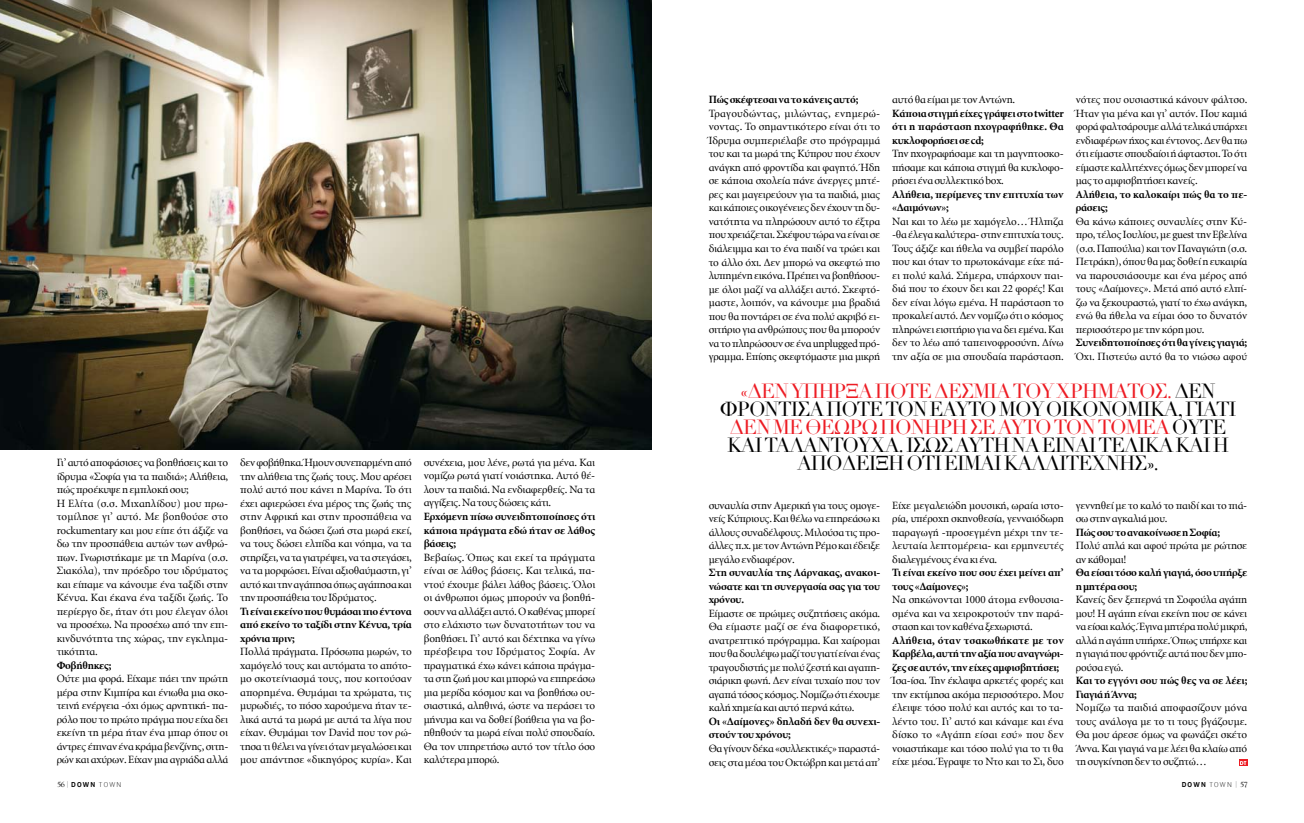
<style>
.page{position:relative;width:1304px;height:823px;background:#fff}
.page>*{position:absolute;margin:0;border:0;box-sizing:border-box;transform-origin:0 0}
.t1{font:20px/18px "PF Bodoni PF";letter-spacing:-.05em;color:#000;text-align:center}
.t2{font:11px/13.5px "Minion Greek";letter-spacing:-.02em;color:#000;text-align:justify}
.t3{font:700 11px/13.5px "Minion Greek";letter-spacing:-.02em;color:#000}
.t4{font:11px "Minion Greek";color:#000}
.t5{font:600 6.8px "C Dsans 04";letter-spacing:.18em;color:#000}
.s1{color:#ed1c24}
.s2{font-family:"UB Goudies";font-weight:400;font-size:7px}
.s3{font-family:"C Dsans 00";font-weight:100;font-style:italic;font-size:8px;color:#808285}
.s4{font-family:"C Dsans 00";font-weight:100}
</style>
<div class="page">
<svg style="left:1239px;top:759px;width:8px;height:6px"></svg>
<svg style="left:1240px;top:760px;width:6px;height:4px"></svg>
<img style="left:0;top:0;width:652px;height:449px">
<p class="t2" style="left:57px;top:456px;width:173px;text-align:left">Γι’ αυτό αποφάσισες να βοηθήσεις και το ίδρυμα «Σοφία για τα παιδιά»; Αλήθεια, πώς προέκυψε η εμπλοκή σου;<br>Η Ελίτα (σ.σ. Μιχαηλίδου) μου πρω&shy;τομίλησε γι’ αυτό. Με βοηθούσε στο rockumentary και μου είπε ότι άξιζε να δω την προσπάθεια αυτών των ανθρώ&shy;πων. Γνωριστήκαμε με τη Μαρίνα (σ.σ.<br>Σιακόλα), την πρόεδρο του ιδρύματος και είπαμε να κάνουμε ένα ταξίδι στην Κένυα. Και έκανα ένα ταξίδι ζωής. Το περίεργο δε, ήταν ότι μου έλεγαν όλοι να προσέχω. Να προσέχω από την επι&shy;κινδυνότητα της χώρας, την εγκλημα&shy;τικότητα.</p>
<p class="t3" style="left:57px;top:658px;width:56px">Φοβήθηκες;</p>
<p class="t2" style="left:57px;top:672px;width:173px">Ούτε μια φορά. Είχαμε πάει την πρώτη μέρα στην Κιμπίρα και ένιωθα μια σκο&shy;τεινή ενέργεια -όχι όμως αρνητική- πα&shy;ρόλο που το πρώτο πράγμα που είχα δει εκείνη τη μέρα ήταν ένα μπαρ όπου οι άντρες έπιναν ένα κράμα βενζίνης, σιτη&shy;ρών και αχύρων. Είχαν μια αγριάδα αλλά</p>
<p class="t2" style="left:240px;top:456px;width:173px">δεν φοβήθηκα. Ήμουν συνεπαρμένη από την αλήθεια της ζωής τους. Μου αρέσει πολύ αυτό που κάνει η Μαρίνα. Το ότι έχει αφιερώσει ένα μέρος της ζωής της στην Αφρική και στην προσπάθεια να βοηθήσει, να δώσει ζωή στα μωρά εκεί, να τους δώσει ελπίδα και νόημα, να τα στηρίξει, να τα γιατρέψει, να τα στεγάσει, να τα μορφώσει. Είναι αξιοθαύμαστη, γι’ αυτό και την αγάπησα όπως αγάπησα και την προσπάθεια του Ιδρύματος.</p>
<p class="t3" style="left:240px;top:604px;width:173px;text-align:justify">Τι είναι εκείνο που θυμάσαι πιο έντονα από εκείνο το ταξίδι στην Κένυα, τρία χρόνια πριν;</p>
<p class="t2" style="left:240px;top:645px;width:173px">Πολλά πράγματα. Πρόσωπα μωρών, το χαμόγελό τους και αυτόματα το απότο&shy;μο σκοτείνιασμά τους, που κοιτούσαν απορημένα. Θυμάμαι τα χρώματα, τις μυρωδιές, το πόσο χαρούμενα ήταν τε&shy;λικά αυτά τα μωρά με αυτά τα λίγα που είχαν. Θυμάμαι τον David που τον ρώ&shy;τησα τι θέλει να γίνει όταν μεγαλώσει και μου απάντησε «δικηγόρος κυρία». Και</p>
<p class="t2" style="left:424px;top:456px;width:173px">συνέχεια, μου λένε, ρωτά για μένα. Και νομίζω ρωτά γιατί νοιάστηκα. Αυτό θέ&shy;λουν τα παιδιά. Να ενδιαφερθείς. Να τα αγγίξεις. Να τους δώσεις κάτι.</p>
<p class="t3" style="left:424px;top:509px;width:173px;text-align:justify">Ερχόμενη πίσω συνειδητοποίησες ότι κάποια πράγματα εδώ ήταν σε λάθος βάσεις;</p>
<p class="t2" style="left:424px;top:550px;width:173px">Βεβαίως. Όπως και εκεί τα πράγματα είναι σε λάθος βάσεις. Και τελικά, πα&shy;ντού έχουμε βάλει λάθος βάσεις. Όλοι οι άνθρωποι όμως μπορούν να βοηθή&shy;σουν να αλλάξει αυτό. Ο καθένας μπορεί στο ελάχιστο των δυνατοτήτων του να βοηθήσει. Γι’ αυτό και δέχτηκα να γίνω πρέσβειρα του Ιδρύματος Σοφία. Αν πραγματικά έχω κάνει κάποια πράγμα&shy;τα στη ζωή μου και μπορώ να επηρεάσω μια μερίδα κόσμου και να βοηθήσω ου&shy;σιαστικά, αληθινά, ώστε να περάσει το μήνυμα και να δοθεί βοήθεια για να βο&shy;ηθηθούν τα μωρά είναι πολύ σπουδαίο.<br>Θα τον υπηρετήσω αυτό τον τίτλο όσο καλύτερα μπορώ.</p>
<p class="t3" style="left:709px;top:93px;width:151px">Πώς σκέφτεσαι να το κάνεις αυτό;</p>
<p class="t2" style="left:709px;top:107px;width:173px">Τραγουδώντας, μιλώντας, ενημερώ&shy;νοντας. Το σημαντικότερο είναι ότι το Ίδρυμα συμπεριέλαβε στο πρόγραμμά του και τα μωρά της Κύπρου που έχουν ανάγκη από φροντίδα και φαγητό. Ήδη σε κάποια σχολεία πάνε άνεργες μητέ&shy;ρες και μαγειρεύουν για τα παιδιά, μιας και κάποιες οικογένειες δεν έχουν τη δυ&shy;νατότητα να πληρώσουν αυτό το έξτρα που χρειάζεται. Σκέψου τώρα να είναι σε διάλειμμα και το ένα παιδί να τρώει και το άλλο όχι. Δεν μπορώ να σκεφτώ πιο λυπημένη εικόνα. Πρέπει να βοηθήσου&shy;με όλοι μαζί να αλλάξει αυτό. Σκεφτό&shy;μαστε, λοιπόν, να κάνουμε μια βραδιά που θα ποντάρει σε ένα πολύ ακριβό ει&shy;σιτήριο για ανθρώπους που θα μπορούν να το πληρώσουν σε ένα unplugged πρό&shy;γραμμα. Επίσης σκεφτόμαστε μια μικρή</p>
<p class="t2" style="left:892px;top:93px;width:124px">αυτό θα είμαι με τον Αντώνη.</p>
<p class="t3" style="left:892px;top:107px;width:173px;text-align:justify">Κάποια στιγμή είχες γράψει στο twitter ότι η παράσταση ηχογραφήθηκε. Θα κυκλοφορήσει σε cd;</p>
<p class="t2" style="left:892px;top:147px;width:173px">Την ηχογραφήσαμε και τη μαγνητοσκο&shy;πήσαμε και κάποια στιγμή θα κυκλοφο&shy;ρήσει ένα συλλεκτικό box.</p>
<p class="t3" style="left:892px;top:188px;width:173px">Αλήθεια, περίμενες την επιτυχία των «Δαιμόνων»;</p>
<p class="t2" style="left:892px;top:215px;width:173px">Ναι και το λέω με χαμόγελο… Ήλπιζα -θα έλεγα καλύτερα- στην επιτυχία τους.<br>Τους άξιζε και ήθελα να συμβεί παρόλο που και όταν το πρωτοκάναμε είχε πά&shy;ει πολύ καλά. Σήμερα, υπάρχουν παι&shy;διά που το έχουν δει και 22 φορές! Και δεν είναι λόγω εμένα. Η παράσταση το προκαλεί αυτό. Δεν νομίζω ότι ο κόσμος πληρώνει εισιτήριο για να δει εμένα. Και δεν το λέω από ταπεινοφροσύνη. Δίνω την αξία σε μια σπουδαία παράσταση.</p>
<p class="t2" style="left:1076px;top:93px;width:173px">νότες που ουσιαστικά κάνουν φάλτσο.<br>Ήταν για μένα και γι’ αυτόν. Που καμιά φορά φαλτσάρουμε αλλά τελικά υπάρχει ενδιαφέρων ήχος και έντονος. Δεν θα πω ότι είμαστε σπουδαίοι ή άφταστοι. Το ότι είμαστε καλλιτέχνες όμως δεν μπορεί να μας το αμφισβητήσει κανείς.</p>
<p class="t3" style="left:1076px;top:188px;width:173px">Αλήθεια, το καλοκαίρι πώς θα το πε&shy;ράσεις;</p>
<p class="t2" style="left:1076px;top:215px;width:173px">Θα κάνω κάποιες συναυλίες στην Κύ&shy;προ, τέλος Ιουλίου, με guest την Εβελίνα (σ.σ. Παπούλια) και τον Παναγιώτη (σ.σ.<br>Πετράκη), όπου θα μας δοθεί η ευκαιρία να παρουσιάσουμε και ένα μέρος από τους «Δαίμονες». Μετά από αυτό ελπί&shy;ζω να ξεκουραστώ, γιατί το έχω ανάγκη, ενώ θα ήθελα να είμαι όσο το δυνατόν περισσότερο με την κόρη μου.</p>
<p class="t3" style="left:1076px;top:336px;width:173px">Συνειδητοποίησες ότι θα γίνεις γιαγιά;</p>
<p class="t4" style="left:1076px;top:351px;width:173px">Όχι. Πιστεύω αυτό θα το νιώσω αφού</p>
<h1 class="t1" style="left:719px;top:382px;width:517px"><span class="s1">«Δεν υπήρξα ποτέ δέσμια του χρήματος.</span> Δεν φρόντισα ποτέ τον εαυτό μου οικονομικά, γιατί <span class="s1">δεν με θεωρώ πονηρή σε αυτό τον τομέα</span>ούτε και ταλαντούχα. Ίσως αυτή ναείναι τελικά και η απόδειξη ότι είμαι καλλιτέχνης».</h1>
<p class="t2" style="left:709px;top:498px;width:173px">συναυλία στην Αμερική για τους ομογε&shy;νείς Κύπριους. Και θέλω να επηρεάσω κι άλλους συναδέλφους. Μιλούσα τις προ&shy;άλλες π.χ. με τον Αντώνη Ρέμο και έδειξε μεγάλο ενδιαφέρον.</p>
<p class="t3" style="left:709px;top:566px;width:173px;text-align:justify">Στη συναυλία της Λάρνακας, ανακοι&shy;νώσατε και τη συνεργασία σας για του χρόνου.</p>
<p class="t2" style="left:709px;top:606px;width:173px">Είμαστε σε πρώιμες συζητήσεις ακόμα.<br>Θα είμαστε μαζί σε ένα διαφορετικό, ανατρεπτικό πρόγραμμα. Και χαίρομαι που θα δουλέψω μαζί του γιατί είναι ένας τραγουδιστής με πολύ ζεστή και αγαπη&shy;σιάρικη φωνή. Δεν είναι τυχαίο που τον αγαπά τόσος κόσμος. Νομίζω ότι έχουμε καλή χημεία και αυτό περνά κάτω.</p>
<p class="t3" style="left:709px;top:714px;width:173px">Οι «Δαίμονες» δηλαδή δεν θα συνεχι&shy;στούν του χρόνου;</p>
<p class="t2" style="left:709px;top:741px;width:173px">Θα γίνουν δέκα «συλλεκτικές» παραστά&shy;σεις στα μέσα του Οκτώβρη και μετά απ’</p>
<p class="t2" style="left:892px;top:498px;width:173px">Είχε μεγαλειώδη μουσική, ωραία ιστο&shy;ρία, υπέροχη σκηνοθεσία, γενναιόδωρη παραγωγή -προσεγμένη μέχρι την τε&shy;λευταία λεπτομέρεια- και ερμηνευτές διαλεγμένους ένα κι ένα.</p>
<p class="t3" style="left:892px;top:566px;width:173px">Τι είναι εκείνο που σου έχει μείνει απ’ τους «Δαίμονες»;</p>
<p class="t2" style="left:892px;top:593px;width:173px">Να σηκώνονται 1000 άτομα ενθουσια&shy;σμένα και να χειροκροτούν την παρά&shy;σταση και τον καθένα ξεχωριστά.</p>
<p class="t3" style="left:892px;top:633px;width:173px;text-align:justify">Αλήθεια, όταν τσακωθήκατε με τον Καρβέλα, αυτή την αξία που αναγνώρι&shy;ζες σε αυτόν, την είχες αμφισβητήσει;</p>
<p class="t2" style="left:892px;top:674px;width:173px">Ίσα-ίσα. Την έκλαψα αρκετές φορές και την εκτίμησα ακόμα περισσότερο. Μου έλειψε τόσο πολύ και αυτός και το τα&shy;λέντο του. Γι’ αυτό και κάναμε και ένα δίσκο το «Αγάπη είσαι εσύ» που δεν νοιαστήκαμε και τόσο πολύ για το τι θα είχε μέσα. Έγραψε το Ντο και το Σι, δυο</p>
<p class="t2" style="left:1076px;top:498px;width:173px">γεννηθεί με το καλό το παιδί και το πιά&shy;σω στην αγκαλιά μου.</p>
<p class="t3" style="left:1076px;top:525px;width:146px">Πώς σου το ανακοίνωσε η Σοφία;</p>
<p class="t2" style="left:1076px;top:539px;width:173px">Πολύ απλά και αφού πρώτα με ρώτησε αν κάθομαι!</p>
<p class="t3" style="left:1076px;top:565px;width:173px">Θα είσαι τόσο καλή γιαγιά, όσο υπήρξε η μητέρα σου;</p>
<p class="t2" style="left:1076px;top:593px;width:173px">Κανείς δεν ξεπερνά τη Σοφούλα αγάπη μου! Η αγάπη είναι εκείνη που σε κάνει να είσαι καλός. Έγινα μητέρα πολύ μικρή, αλλά η αγάπη υπήρχε. Όπως υπήρχε και η γιαγιά που φρόντιζε αυτά που δεν μπο&shy;ρούσα εγώ.</p>
<p class="t3" style="left:1076px;top:673px;width:173px">Και το εγγόνι σου πώς θες να σε λέει;<br>Γιαγιά ή Άννα;</p>
<p class="t2" style="left:1076px;top:701px;width:173px">Νομίζω τα παιδιά αποφασίζουν μόνα τους ανάλογα με το τι τους βγάζουμε.<br>Θα μου άρεσε όμως να φωνάζει σκέτο Άννα. Και γιαγιά να με λέει θα κλαίω από τη συγκίνηση δεν το συζητώ…</p>
<p class="t5" style="left:57px;top:779px;width:66px"><span class="s2">56</span> <span class="s3">/</span>DOWN <span class="s4">TOWN</span></p>
<p class="t5" style="left:1182px;top:779px;width:67px">DOWN <span class="s4">TOWN</span> <span class="s3">/</span><span class="s2">57</span></p>
</div>
